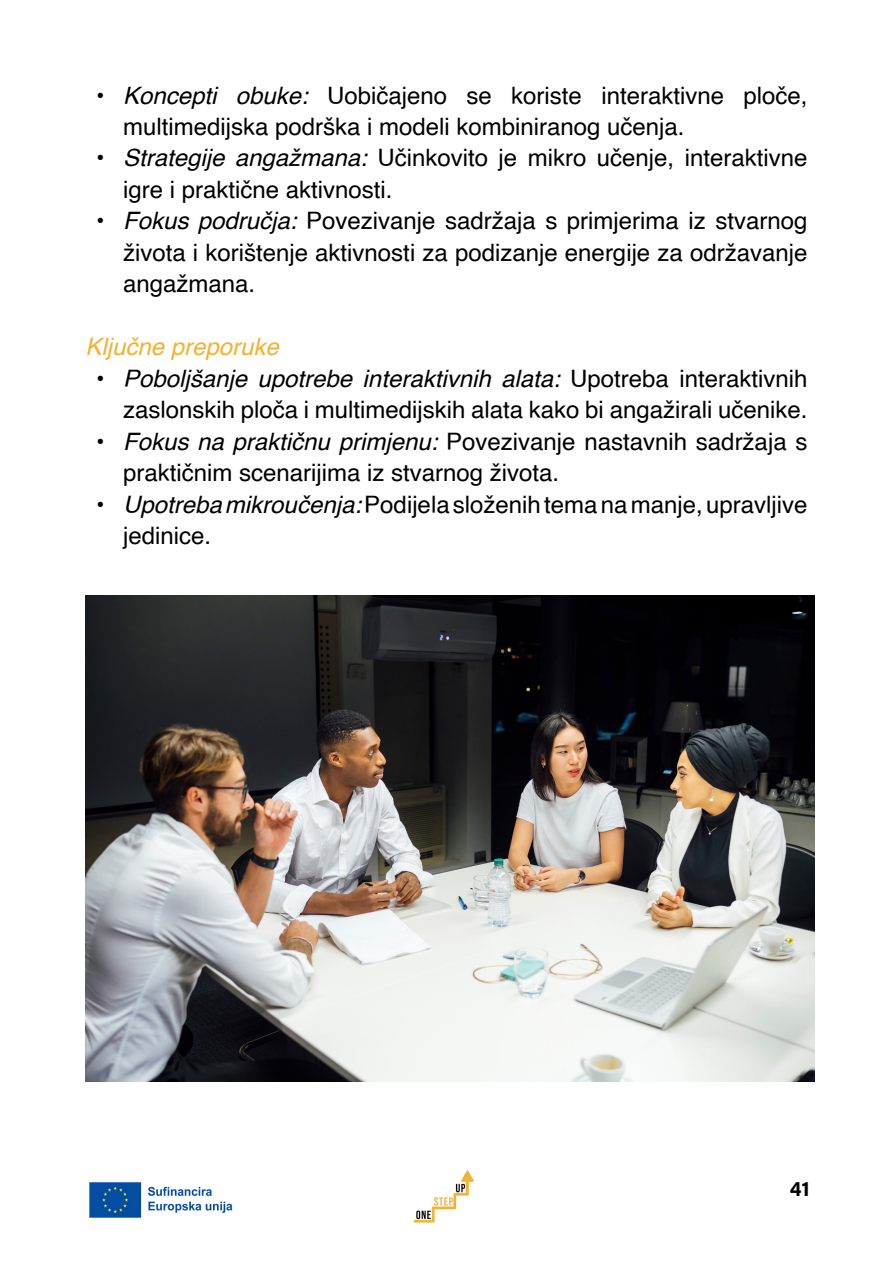
<style>
.page{position:relative;width:893px;height:1263px;background:#fff}
.page>*{position:absolute;margin:0;border:0;box-sizing:border-box;transform-origin:0 0}
.t1{font:24px/31.5px "Helvetica";color:#000}
.t2{font:italic 24px "Helvetica";color:#f5b130}
.t3{font:21px "Acumin Variable Concept";color:#000}
.s1{font-style:italic}
</style>
<div class="page">
<img style="left:89px;top:1182px;width:144px;height:36px">
<img style="left:413px;top:1170px;width:61px;height:53px">
<img style="left:86px;top:596px;width:728px;height:486px">
<p class="t1" style="left:123px;top:80px;width:686px;text-indent:-27px">• <span class="s1">Koncepti obuke:</span> Uobičajeno se koriste interaktivne ploče, multimedijska podrška i modeli kombiniranog učenja.</p>
<p class="t1" style="left:123px;top:143px;width:686px;text-indent:-27px">• <span class="s1">Strategije angažmana:</span> Učinkovito je mikro učenje, interaktivne igre i praktične aktivnosti.</p>
<p class="t1" style="left:123px;top:206px;width:686px;text-align:justify;text-indent:-27px">• <span class="s1">Fokus područja:</span> Povezivanje sadržaja s primjerima iz stvarnog života i korištenje aktivnosti za podizanje energije za održavanje angažmana.</p>
<p class="t2" style="left:86px;top:328px;width:195px">Ključne preporuke</p>
<p class="t1" style="left:96px;top:363px;width:713px;text-align:right">• <span class="s1">Poboljšanje upotrebe interaktivnih alata:</span> Upotreba interaktivnih zaslonskih ploča i multimedijskih alata kako bi angažirali učenike.</p>
<p class="t1" style="left:123px;top:426px;width:686px;text-indent:-27px">• <span class="s1">Fokus na praktičnu primjenu:</span> Povezivanje nastavnih sadržaja s praktičnim scenarijima iz stvarnog života.</p>
<p class="t1" style="left:123px;top:489px;width:686px;text-indent:-27px">• <span class="s1">Upotreba mikroučenja:</span> Podijela složenih tema na manje, upravljive jedinice.</p>
<p class="t3" style="left:790px;top:1174px;width:21px">41</p>
</div>
